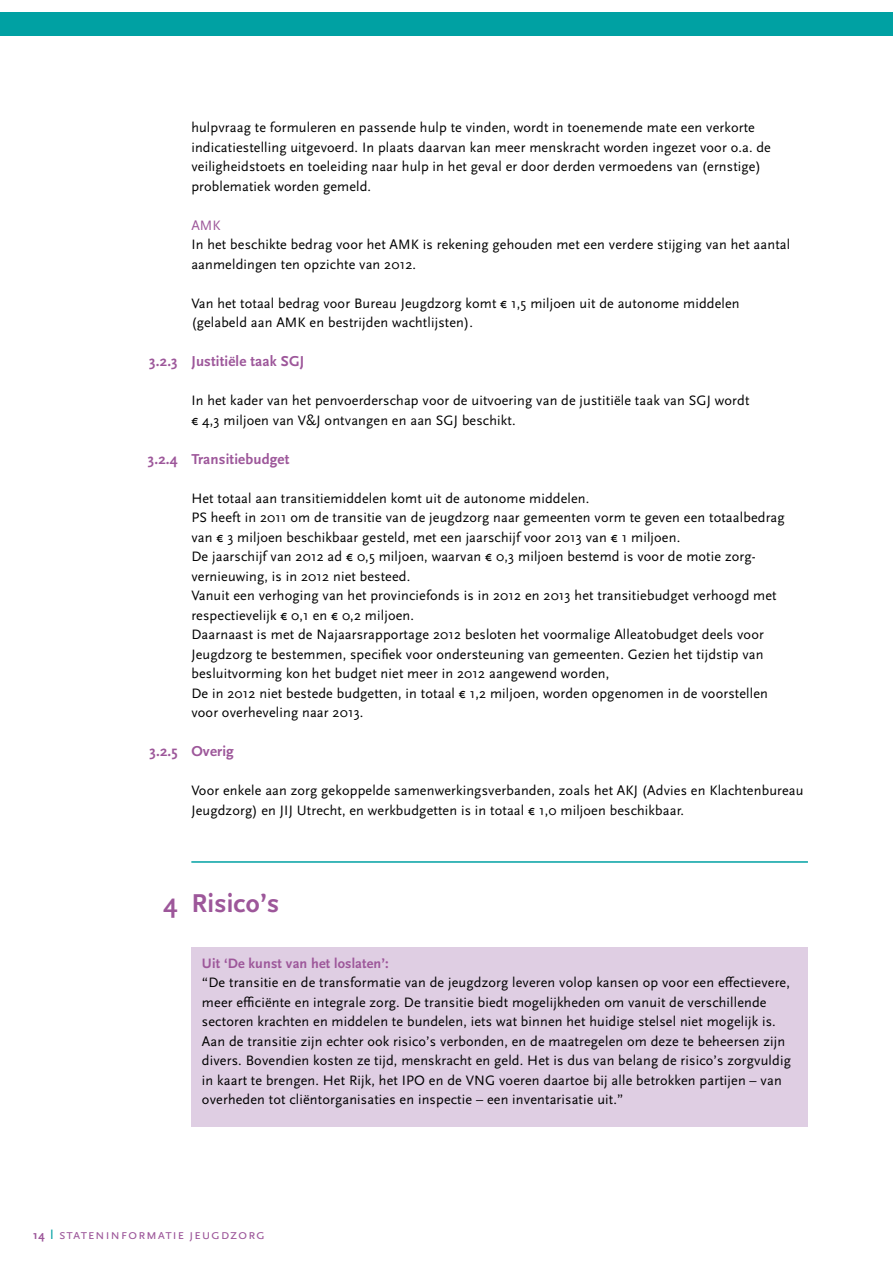
<style>
.page{position:relative;width:893px;height:1263px;background:#fff}
.page>*{position:absolute;margin:0;border:0;box-sizing:border-box;transform-origin:0 0}
.t1{font:700 27px "Scala Sans OT";letter-spacing:.01em;color:#9d579a}
.t2{font:700 15px "Scala Sans OT";letter-spacing:.01em;color:#9d579a}
.t3{font:14.25px/19.5px "Scala Sans OT";letter-spacing:.01em;color:#000}
.t4{font:14.25px "Scala Sans OT";letter-spacing:.05em;color:#9d579a}
.t5{font:700 14.25px "Scala Sans OT";letter-spacing:.01em;color:#9d579a}
.s1{font-weight:700;font-size:12px}
.s2{color:#00a1a3}
</style>
<div class="page">
<div style="left:0;top:12px;width:893px;height:24px;background:#00a1a3"></div>
<div style="left:191px;top:946px;width:617px;height:180px;background:#dfcee3"></div>
<hr style="left:191px;top:861px;width:617px;height:2px;background:#00a1a3">
<p class="t2" style="left:149px;top:353px;width:30px">3.2.3</p>
<p class="t2" style="left:148px;top:450px;width:31px">3.2.4</p>
<p class="t2" style="left:150px;top:743px;width:30px">3.2.5</p>
<p class="t3" style="left:191px;top:118px;width:581px">hulpvraag te formuleren en passende hulp te vinden, wordt in toenemende mate een verkorte indicatiestelling uitgevoerd. In plaats daarvan kan meer menskracht worden ingezet voor o.a. de veiligheidstoets en toeleiding naar hulp in het geval er door derden vermoedens van (ernstige) problematiek worden gemeld.</p>
<p class="t4" style="left:191px;top:217px;width:31px">AMK</p>
<p class="t3" style="left:191px;top:235px;width:600px">In het beschikte bedrag voor het AMK is rekening gehouden met een verdere stijging van het aantal aanmeldingen ten opzichte van 2012.</p>
<p class="t3" style="left:191px;top:293px;width:550px">Van het totaal bedrag voor Bureau Jeugdzorg komt € 1,5 miljoen uit de autonome middelen (gelabeld aan AMK en bestrijden wachtlijsten).</p>
<p class="t2" style="left:191px;top:353px;width:114px">Justitiële taak SGJ</p>
<p class="t3" style="left:191px;top:391px;width:560px">In het kader van het penvoerderschap voor de uitvoering van de justitiële taak van SGJ wordt € 4,3 miljoen van V&amp;J ontvangen en aan SGJ beschikt.</p>
<p class="t2" style="left:191px;top:450px;width:99px">Transitiebudget</p>
<p class="t3" style="left:191px;top:488px;width:595px">Het totaal aan transitiemiddelen komt uit de autonome middelen.<br>PS heeft in 2011 om de transitie van de jeugdzorg naar gemeenten vorm te geven een totaalbedrag van € 3 miljoen beschikbaar gesteld, met een jaarschijf voor 2013 van € 1 miljoen.<br>De jaarschijf van 2012 ad € 0,5 miljoen, waarvan € 0,3 miljoen bestemd is voor de motie zorg&shy;vernieuwing, is in 2012 niet besteed.<br>Vanuit een verhoging van het provinciefonds is in 2012 en 2013 het transitiebudget verhoogd met respectievelijk € 0,1 en € 0,2 miljoen.<br>Daarnaast is met de Najaarsrapportage 2012 besloten het voormalige Alleatobudget deels voor Jeugdzorg te bestemmen, specifiek voor ondersteuning van gemeenten. Gezien het tijdstip van besluitvorming kon het budget niet meer in 2012 aangewend worden,<br>De in 2012 niet bestede budgetten, in totaal € 1,2 miljoen, worden opgenomen in de voorstellen voor overheveling naar 2013.</p>
<p class="t2" style="left:191px;top:743px;width:44px">Overig</p>
<p class="t3" style="left:191px;top:781px;width:614px">Voor enkele aan zorg gekoppelde samenwerkingsverbanden, zoals het AKJ (Advies en Klachtenbureau<br>Jeugdzorg) en JIJ Utrecht, en werkbudgetten is in totaal € 1,0 miljoen beschikbaar.</p>
<h1 class="t1" style="left:164px;top:888px;width:117px">4 Risico’s</h1>
<p class="t5" style="left:202px;top:955px;width:188px">Uit ‘De kunst van het loslaten’:</p>
<p class="t3" style="left:202px;top:973px;width:590px">“De transitie en de transformatie van de jeugdzorg leveren volop kansen op voor een effectievere, meer efficiënte en integrale zorg. De transitie biedt mogelijkheden om vanuit de verschillende sectoren krachten en middelen te bundelen, iets wat binnen het huidige stelsel niet mogelijk is.<br>Aan de transitie zijn echter ook risico’s verbonden, en de maatregelen om deze te beheersen zijn divers. Bovendien kosten ze tijd, menskracht en geld. Het is dus van belang de risico’s zorgvuldig in kaart te brengen. Het Rijk, het IPO en de VNG voeren daartoe bij alle betrokken partijen – van overheden tot cliëntorganisaties en inspectie – een inventarisatie uit.”</p>
<p class="t4" style="left:33px;top:1227px;width:233px"><span class="s1">14</span> <span class="s2">I</span> stateninformatie jeugdzorg</p>
</div>
